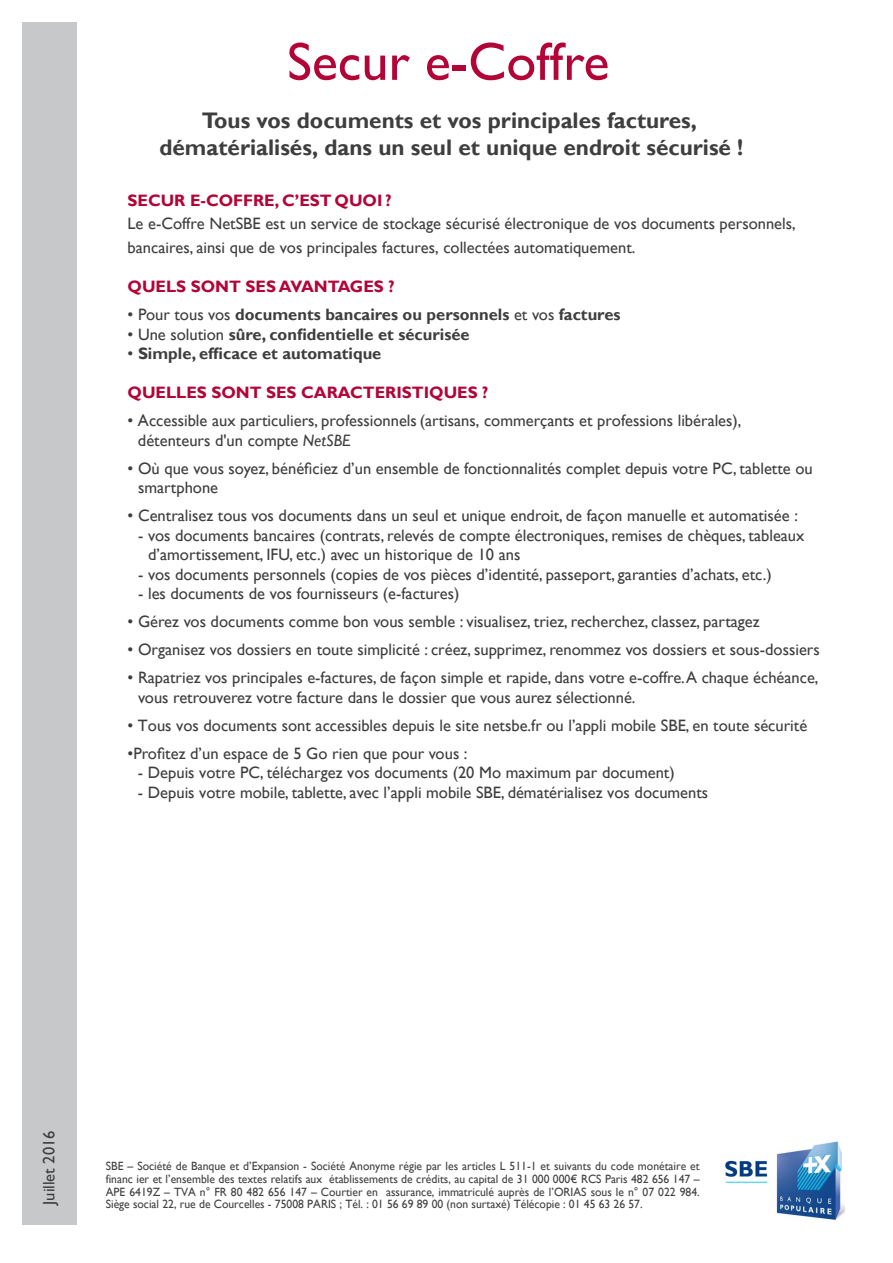
<style>
.page{position:relative;width:893px;height:1263px;background:#fff}
.page>*{position:absolute;margin:0;border:0;box-sizing:border-box;transform-origin:0 0}
.t1{font:54px "Gill Sans";color:#b30437}
.t2{font:700 22.5px/27px "Gill Sans";color:#3e3e3f;text-align:center}
.t3{font:16.5px/19.5px "Gill Sans";color:#3e3e3f}
.t4{font:700 16.5px "Gill Sans";color:#3e3e3f}
.t5{font:700 16.5px "Gill Sans";color:#b30437}
.t6{font:12px/12.8px "Gill Sans";color:#414042;text-align:justify}
.s1{font-weight:400}
.s2{font-style:inherit}
.s3{font-style:italic}
</style>
<div class="page">
<div style="left:22px;top:22px;width:55px;height:1203px;background:#c7c8ca"></div>
<img style="left:725px;top:1141px;width:119px;height:79px">
<h1 class="t1" style="left:287px;top:30px;width:324px">Secur e-Coffre</h1>
<h2 class="t2" style="left:159px;top:108px;width:585px">Tous vos documents et vos principales factures, dématérialisés, dans un seul et unique endroit sécurisé !</h2>
<p class="t5" style="left:128px;top:190px;width:266px">SECUR E-COFFRE, C’EST qUOi ?</p>
<p class="t3" style="left:128px;top:212px;width:670px;line-height:23.7px">Le e-Coffre NetSBE est un service de stockage sécurisé électronique de vos documents personnels, bancaires, ainsi que de vos principales factures, collectées automatiquement.</p>
<p class="t5" style="left:128px;top:277px;width:268px">QUELS SONT SES AVANTAGES ?</p>
<p class="t4" style="left:128px;top:305px;width:494px"><span class="s1">• Pour tous vos</span> documents bancaires ou personnels <span class="s1">et vos</span> factures</p>
<p class="t4" style="left:128px;top:324px;width:344px"><span class="s1">• Une solution</span> sûre, confidentielle et sécurisée</p>
<p class="t4" style="left:128px;top:344px;width:255px"><span class="s1">•</span> Simple, efficace et automatique</p>
<p class="t5" style="left:128px;top:383px;width:362px">QUELLES SONT <span class="s2">SE</span>S CARACTERISTIQUES ?</p>
<p class="t3" style="left:138px;top:411px;width:605px;text-indent:-10px">• Accessible aux particuliers, professionnels (artisans, commerçants et professions libérales), détenteurs d'un compte <span class="s3">NetSBE</span></p>
<p class="t3" style="left:138px;top:459px;width:676px;text-indent:-10px">• Où que vous soyez, bénéficiez d’un ensemble de fonctionnalités complet depuis votre PC, tablette ou smartphone</p>
<p class="t3" style="left:128px;top:506px;width:672px">• Centralisez tous vos documents dans un seul et unique endroit, de façon manuelle et automatisée :</p>
<p class="t3" style="left:148px;top:526px;width:658px;text-indent:-10px">- vos documents bancaires (contrats, relevés de compte électroniques, remises de chèques, tableaux d’amortissement, IFU, etc.) avec un historique de 10 ans</p>
<p class="t3" style="left:138px;top:565px;width:635px">- vos documents personnels (copies de vos pièces d’identité, passeport, garanties d’achats, etc.)</p>
<p class="t3" style="left:138px;top:584px;width:323px">- les documents de vos fournisseurs (e-factures)</p>
<p class="t3" style="left:128px;top:612px;width:634px">• Gérez vos documents comme bon vous semble : visualisez, triez, recherchez, classez, partagez</p>
<p class="t3" style="left:128px;top:640px;width:694px">• Organisez vos dossiers en toute simplicité : créez, supprimez, renommez vos dossiers et sous-dossiers</p>
<p class="t3" style="left:138px;top:668px;width:682px;text-indent:-10px">• Rapatriez vos principales e-factures, de façon simple et rapide, dans votre e-coffre. A chaque échéance, vous retrouverez votre facture dans le dossier que vous aurez sélectionné.</p>
<p class="t3" style="left:128px;top:716px;width:681px">• Tous vos documents sont accessibles depuis le site netsbe.fr ou l’appli mobile SBE, en toute sécurité</p>
<p class="t3" style="left:128px;top:744px;width:341px">•Profitez d’un espace de 5 Go rien que pour vous :</p>
<p class="t3" style="left:138px;top:763px;width:538px">- Depuis votre PC, téléchargez vos documents (20 Mo maximum par document)</p>
<p class="t3" style="left:138px;top:783px;width:572px">- Depuis votre mobile, tablette, avec l’appli mobile SBE, dématérialisez vos documents</p>
<p class="t3" style="left:40px;top:1205px;width:76px;rotate:-90deg">Juillet 2016</p>
<p class="t6" style="left:106px;top:1160px;width:595px">SBE – Société de Banque et d’Expansion - Société Anonyme régie par les articles L 511-1 et suivants du code monétaire et financ ier et l’ensemble des textes relatifs aux établissements de crédits, au capital de 31 000 000€ RCS Paris 482 656 147 – APE 6419Z – TVA n° FR 80 482 656 147 – Courtier en assurance, immatriculé auprès de l’ORIAS sous le n° 07 022 984.<br>Siège social 22, rue de Courcelles - 75008 PARIS ; Tél. : 01 56 69 89 00 (non surtaxé) Télécopie : 01 45 63 26 57.</p>
</div>
